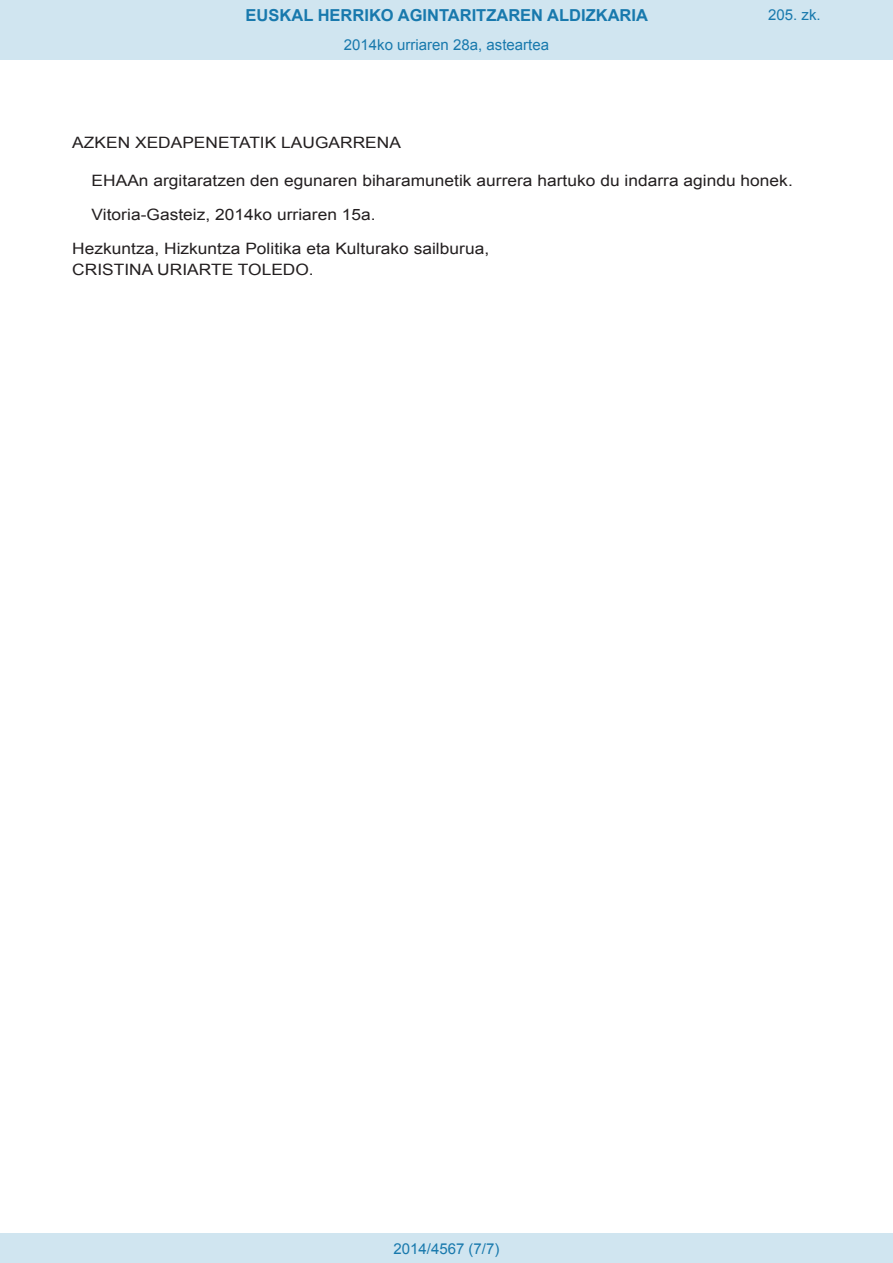
<style>
.page{position:relative;width:893px;height:1263px;background:#fff}
.page>*{position:absolute;margin:0;border:0;box-sizing:border-box;transform-origin:0 0}
.t1{font:700 16.5px "Arial";color:#1879ad}
.BOPVDetalle{font:15.6px "Arial";color:#231f20;scale:1.11 1}
.BOPVFirmaPuesto{font:15.6px "Arial";color:#231f20;scale:1.11 1}
.BOPVFirmaLugFec{font:15.6px "Arial";color:#231f20;scale:1.11 1}
.BOPVDisposicion{font:15.6px "Arial";color:#231f20;scale:1.11 1}
.BOPVFirmaNombre{font:15.6px "Arial";color:#231f20;scale:1.11 1}
.Paginacion_Centro{font:15px "Arial";color:#1879ad}
</style>
<div class="page">
<div style="left:0;top:0;width:893px;height:60px;background:#d0e5f0"></div>
<div style="left:0;top:1233px;width:893px;height:30px;background:#d0e5f0"></div>
<p class="t1" style="left:246px;top:4px;width:404px">EUSKAL HERRIKO AGINTARITZAREN ALDIZKARIA</p>
<p class="Paginacion_Centro" style="left:344px;top:35px;width:207px">2014ko urriaren 28a, asteartea</p>
<p class="Paginacion_Centro" style="left:768px;top:5px;width:54px">205. zk.</p>
<p class="BOPVDisposicion" style="left:72px;top:132px;width:298px">AZKEN XEDAPENETATIK LAUGARRENA</p>
<p class="BOPVDetalle" style="left:92px;top:170px;width:633px">EHAAn argitaratzen den egunaren biharamunetik aurrera hartuko du indarra agindu honek.</p>
<p class="BOPVFirmaLugFec" style="left:92px;top:204px;width:257px">Vitoria-Gasteiz, 2014ko urriaren 15a.</p>
<p class="BOPVFirmaPuesto" style="left:72px;top:238px;width:377px">Hezkuntza, Hizkuntza Politika eta Kulturako sailburua,</p>
<p class="BOPVFirmaNombre" style="left:72px;top:259px;width:219px">CRISTINA URIARTE TOLEDO.</p>
<p class="Paginacion_Centro" style="left:393px;top:1238px;width:107px">2014/4567 (7/7)</p>
</div>
